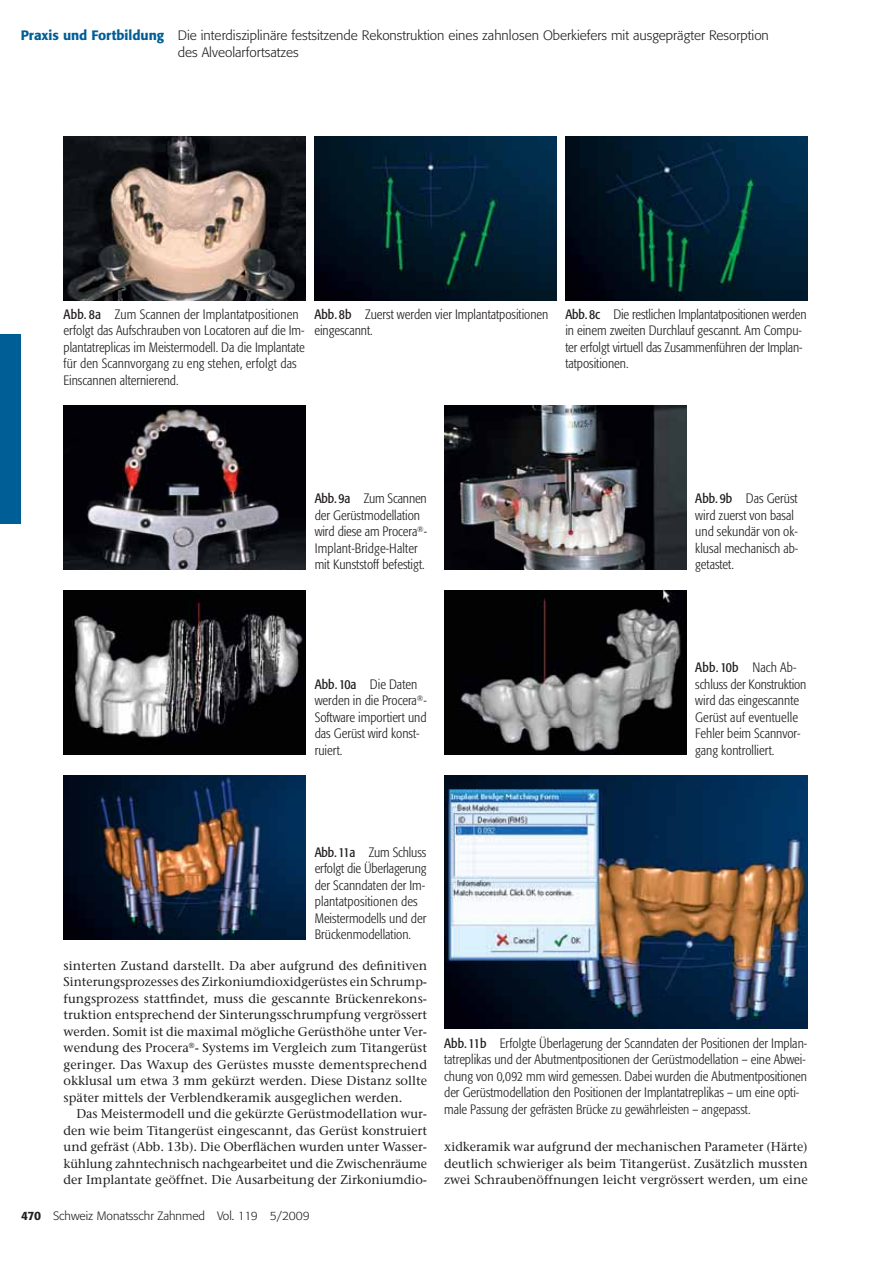
<style>
.page{position:relative;width:893px;height:1263px;background:#fff}
.page>*{position:absolute;margin:0;border:0;box-sizing:border-box;transform-origin:0 0}
.t1{font:300 condensed 13.5px/16.5px "Formata";color:#231f20}
.t2{font:300 13.5px/16.5px "Formata";color:#231f20}
.t3{font:12.75px/16.5px "Stone Serif";color:#231f20;text-align:justify}
.t4{font:300 12px "Formata";color:#231f20}
.s1{font-weight:500;color:#005e96}
.s2{font-weight:400}
.s3{font-weight:500}
</style>
<div class="page">
<div style="left:0;top:335px;width:20px;height:189px;background:#005e96"></div>
<img style="left:64px;top:136px;width:242px;height:164px">
<img style="left:314px;top:136px;width:243px;height:164px">
<img style="left:565px;top:136px;width:243px;height:164px">
<img style="left:444px;top:405px;width:242px;height:164px">
<img style="left:64px;top:405px;width:242px;height:164px">
<img style="left:444px;top:591px;width:242px;height:164px">
<img style="left:64px;top:591px;width:242px;height:164px">
<img style="left:64px;top:775px;width:242px;height:164px">
<img style="left:444px;top:775px;width:364px;height:254px">
<p class="t2" style="left:178px;top:28px;width:593px;text-indent:-157px"><span class="s1">Praxis und Fortbildung</span> Die interdisziplinäre festsitzende Rekonstruktion eines zahnlosen Oberkiefers mit ausgeprägter Resorption des Alveolarfortsatzes</p>
<p class="t1" style="left:64px;top:307px;width:243px"><span class="s2">Abb. 8a</span> Zum Scannen der Implantatpositionen erfolgt das Aufschrauben von Locatoren auf die Im&shy;plantatreplicas im Meistermodell. Da die Implantate für den Scannvorgang zu eng stehen, erfolgt das Einscannen alternierend.</p>
<p class="t1" style="left:314px;top:307px;width:235px"><span class="s2">Abb. 8b</span> Zuerst werden vier Implantatpositionen eingescannt.</p>
<p class="t1" style="left:565px;top:307px;width:243px"><span class="s2">Abb. 8c</span> Die restlichen Implantatpositionen werden in einem zweiten Durchlauf gescannt. Am Compu&shy;ter erfolgt virtuell das Zusammenführen der Implan&shy;tatpositionen.</p>
<p class="t1" style="left:315px;top:491px;width:114px"><span class="s2">Abb. 9a</span> Zum Scannen der Gerüstmodellation wird diese am Procera<sup>®</sup>-<br>Implant-Bridge-Halter mit Kunststoff befestigt.</p>
<p class="t1" style="left:695px;top:491px;width:105px"><span class="s2">Abb. 9b</span> Das Gerüst wird zuerst von basal und sekundär von ok&shy;klusal mechanisch ab&shy;getastet.</p>
<p class="t1" style="left:315px;top:677px;width:114px"><span class="s2">Abb. 10a</span> Die Daten werden in die Procera<sup>®</sup>-<br>Software importiert und das Gerüst wird konst&shy;ruiert.</p>
<p class="t1" style="left:695px;top:660px;width:113px"><span class="s2">Abb. 10b</span> Nach Ab&shy;schluss der Konstruktion wird das eingescannte<br>Gerüst auf eventuelle<br>Fehler beim Scannvor&shy;gang kontrolliert.</p>
<p class="t1" style="left:315px;top:844px;width:113px"><span class="s2">Abb. 11a</span> Zum Schluss erfolgt die Überlagerung der Scanndaten der Im&shy;plantatpositionen des<br>Meistermodells und der<br>Brückenmodellation.</p>
<p class="t3" style="left:64px;top:958px;width:365px">sinterten Zustand darstellt. Da aber aufgrund des definitiven Sinterungsprozesses des Zirko niumdioxidgerüstes ein Schrump&shy;fungsprozess stattfindet, muss die gescannte Brücken rekons&shy;truktion entsprechend der Sinterungsschrumpfung vergrössert werden. Somit ist die maximal mögliche Gerüsthöhe unter Ver&shy;wendung des Procera<sup>®</sup>- Systems im Vergleich zum Titangerüst geringer. Das Waxup des Gerüstes musste dementsprechend okklusal um etwa 3 mm gekürzt werden. Diese Distanz sollte später mittels der Verblendkeramik ausgeglichen werden.</p>
<p class="t3" style="left:64px;top:1107px;width:365px;text-indent:13px">Das Meistermodell und die gekürzte Gerüstmodellation wur&shy;den wie beim Titangerüst eingescannt, das Gerüst konstruiert und gefräst (Abb. 13b). Die Oberflächen wurden unter Wasser&shy;kühlung zahntechnisch nachgearbeitet und die Zwischenräume der Implantate geöffnet. Die Ausarbeitung der Zirkoniumdio-</p>
<p class="t4" style="left:21px;top:1211px;width:290px"><span class="s3">470</span> Schweiz Monatsschr Zahnmed Vol. 119 5/2009</p>
<p class="t1" style="left:444px;top:1036px;width:365px"><span class="s2">Abb. 11b</span> Erfolgte Überlagerung der Scanndaten der Positionen der Implan&shy;tatreplikas und der Abutmentpositionen der Gerüstmodellation – eine Abwei&shy;chung von 0,092 mm wird gemessen. Dabei wurden die Abutmentpositionen der Gerüstmodellation den Positionen der Implantatreplikas – um eine opti&shy;male Passung der gefrästen Brücke zu gewährleisten – angepasst.</p>
<p class="t3" style="left:444px;top:1140px;width:365px">xidkeramik war aufgrund der mechanischen Parameter (Härte) deutlich schwieriger als beim Titangerüst. Zusätzlich mussten zwei Schraubenöffnungen leicht vergrössert werden, um eine</p>
</div>
